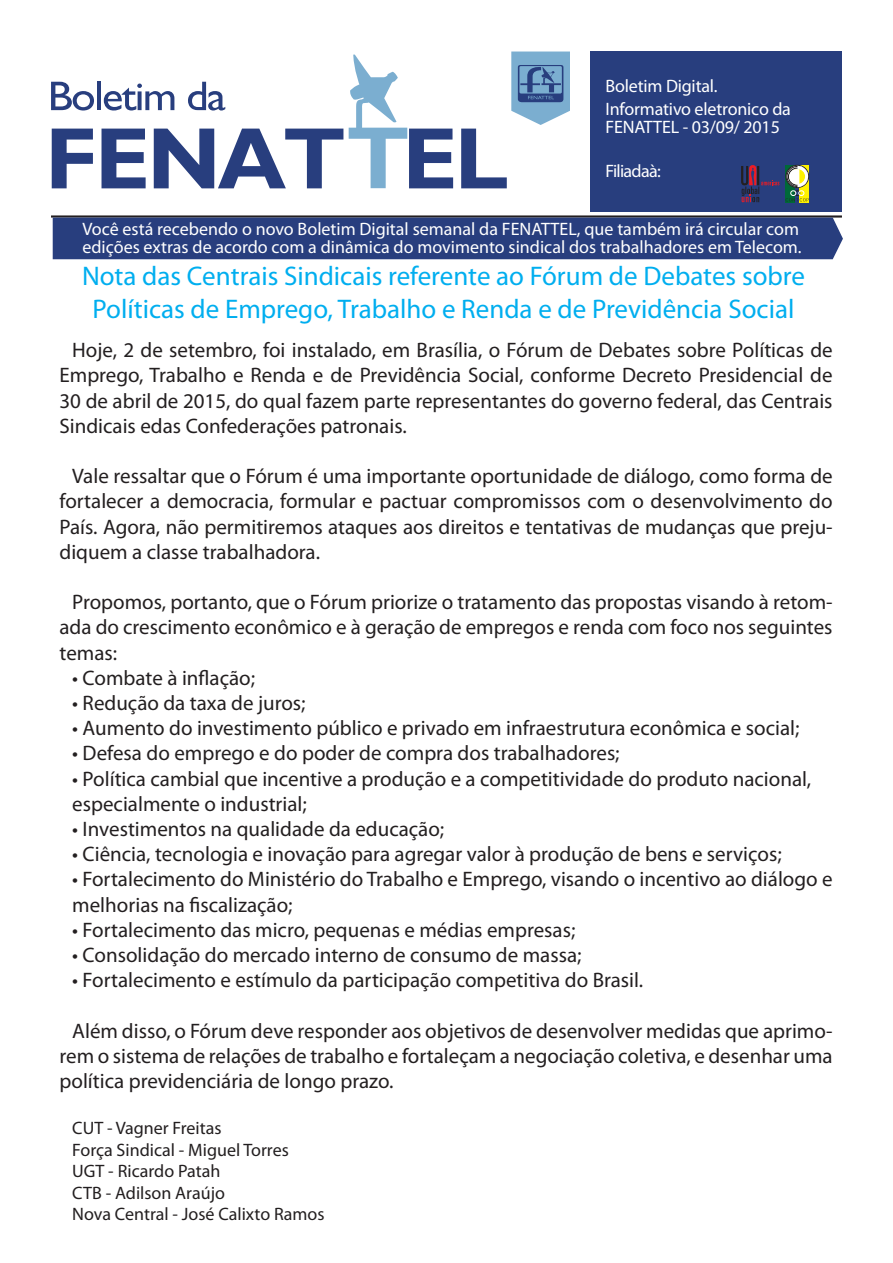
<style>
.page{position:relative;width:893px;height:1263px;background:#fff}
.page>*{position:absolute;margin:0;border:0;box-sizing:border-box;transform-origin:0 0}
.t1{font:27px "Myriad Pro";color:#00aeef}
.t2{font:21px/25.2px "Myriad Pro";color:#231f20;text-align:justify}
.t3{font:18px/18px "Myriad Pro";color:#fff}
.t4{font:18px "Myriad Pro";color:#231f20}
.t5{font:18px "Myriad Pro";letter-spacing:-.04em;color:#fff}
</style>
<div class="page">
<div style="left:590px;top:52px;width:252px;height:160px;background:#283e7e"></div>
<hr style="left:51px;top:215px;width:791px;height:3px;background:#231f20">
<svg style="left:52px;top:129px;width:41px;height:59px"></svg>
<svg style="left:102px;top:129px;width:44px;height:59px"></svg>
<svg style="left:154px;top:129px;width:189px;height:59px"></svg>
<svg style="left:349px;top:54px;width:104px;height:134px"></svg>
<svg style="left:461px;top:52px;width:109px;height:136px"></svg>
<div style="left:53px;top:218px;width:790px;height:41px;background:#283e7e"></div>
<svg style="left:51px;top:82px;width:43px;height:29px"></svg>
<hr style="left:97px;top:82px;width:4px;height:28px;background:#283e7e">
<svg style="left:104px;top:84px;width:70px;height:27px"></svg>
<svg style="left:188px;top:82px;width:37px;height:29px"></svg>
<div style="left:786px;top:165px;width:9px;height:37px;background:#006938"></div>
<div style="left:786px;top:165px;width:23px;height:23px;border:1px solid #241f21;border-radius:50%"></div>
<svg style="left:786px;top:166px;width:23px;height:36px"></svg>
<svg style="left:741px;top:165px;width:38px;height:38px"></svg>
<p class="t3" style="left:605px;top:77px;width:114px">Boletim Digital.</p>
<p class="t3" style="left:605px;top:100px;width:187px">Informativo eletronico da<br>FENATTEL - 03/09/ 2015</p>
<p class="t5" style="left:605px;top:160px;width:57px">Filiada à:</p>
<p class="t3" style="left:82px;top:219px;width:721px">Você está recebendo o novo Boletim Digital semanal da FENATTEL, que também irá circular com edições extras de acordo com a dinâmica do movimento sindical dos trabalhadores em Telecom.</p>
<p class="t1" style="left:82px;top:260px;width:724px">Nota das Centrais Sindicais referente ao Fórum de Debates sobre</p>
<p class="t1" style="left:93px;top:292px;width:703px">Políticas de Emprego, Trabalho e Renda e de Previdência Social</p>
<p class="t2" style="left:60px;top:337px;width:775px;text-indent:13px">Hoje, 2 de setembro, foi instalado, em Brasília, o Fórum de Debates sobre Políticas de Emprego, Trabalho e Renda e de Previdência Social, conforme Decreto Presidencial de 30 de abril de 2015, do qual fazem parte representantes do governo federal, das Centrais Sindicais edas Confederações patronais.</p>
<p class="t2" style="left:60px;top:463px;width:775px;text-indent:13px">Vale ressaltar que o Fórum é uma importante oportunidade de diálogo, como forma de fortalecer a democracia, formular e pactuar compromissos com o desenvolvimento do País. Agora, não permitiremos ataques aos direitos e tentativas de mudanças que preju&shy;diquem a classe trabalhadora.</p>
<p class="t2" style="left:60px;top:589px;width:775px;text-indent:13px">Propomos, portanto, que o Fórum priorize o tratamento das propostas visando à retom&shy;ada do crescimento econômico e à geração de empregos e renda com foco nos seguintes temas:</p>
<p class="t2" style="left:72px;top:665px;width:184px">• Combate à inflação;</p>
<p class="t2" style="left:72px;top:690px;width:235px">• Redução da taxa de juros;</p>
<p class="t2" style="left:72px;top:715px;width:729px">• Aumento do investimento público e privado em infraestrutura econômica e social;</p>
<p class="t2" style="left:72px;top:740px;width:549px">• Defesa do emprego e do poder de compra dos trabalhadores;</p>
<p class="t2" style="left:72px;top:766px;width:740px">• Política cambial que incentive a produção e a competitividade do produto nacional,</p>
<p class="t2" style="left:72px;top:791px;width:236px">especialmente o industrial;</p>
<p class="t2" style="left:72px;top:816px;width:373px">• Investimentos na qualidade da educação;</p>
<p class="t2" style="left:72px;top:841px;width:711px">• Ciência, tecnologia e inovação para agregar valor à produção de bens e serviços;</p>
<p class="t2" style="left:72px;top:866px;width:762px">• Fortalecimento do Ministério do Trabalho e Emprego, visando o incentivo ao diálogo e</p>
<p class="t2" style="left:72px;top:892px;width:222px">melhorias na fiscalização;</p>
<p class="t2" style="left:72px;top:917px;width:505px">• Fortalecimento das micro, pequenas e médias empresas;</p>
<p class="t2" style="left:72px;top:942px;width:511px">• Consolidação do mercado interno de consumo de massa;</p>
<p class="t2" style="left:72px;top:967px;width:572px">• Fortalecimento e estímulo da participação competitiva do Brasil.</p>
<p class="t2" style="left:60px;top:1018px;width:775px;text-indent:13px">Além disso, o Fórum deve responder aos objetivos de desenvolver medidas que aprimo&shy;rem o sistema de relações de trabalho e fortaleçam a negociação coletiva, e desenhar uma política previdenciária de longo prazo.</p>
<p class="t4" style="left:72px;top:1117px;width:151px">CUT - Vagner Freitas</p>
<p class="t4" style="left:72px;top:1138px;width:218px">Força Sindical - Miguel Torres</p>
<p class="t4" style="left:72px;top:1160px;width:150px">UGT - Ricardo Patah</p>
<p class="t4" style="left:72px;top:1181px;width:154px">CTB - Adilson Araújo</p>
<p class="t4" style="left:72px;top:1203px;width:254px">Nova Central - José Calixto Ramos</p>
</div>
